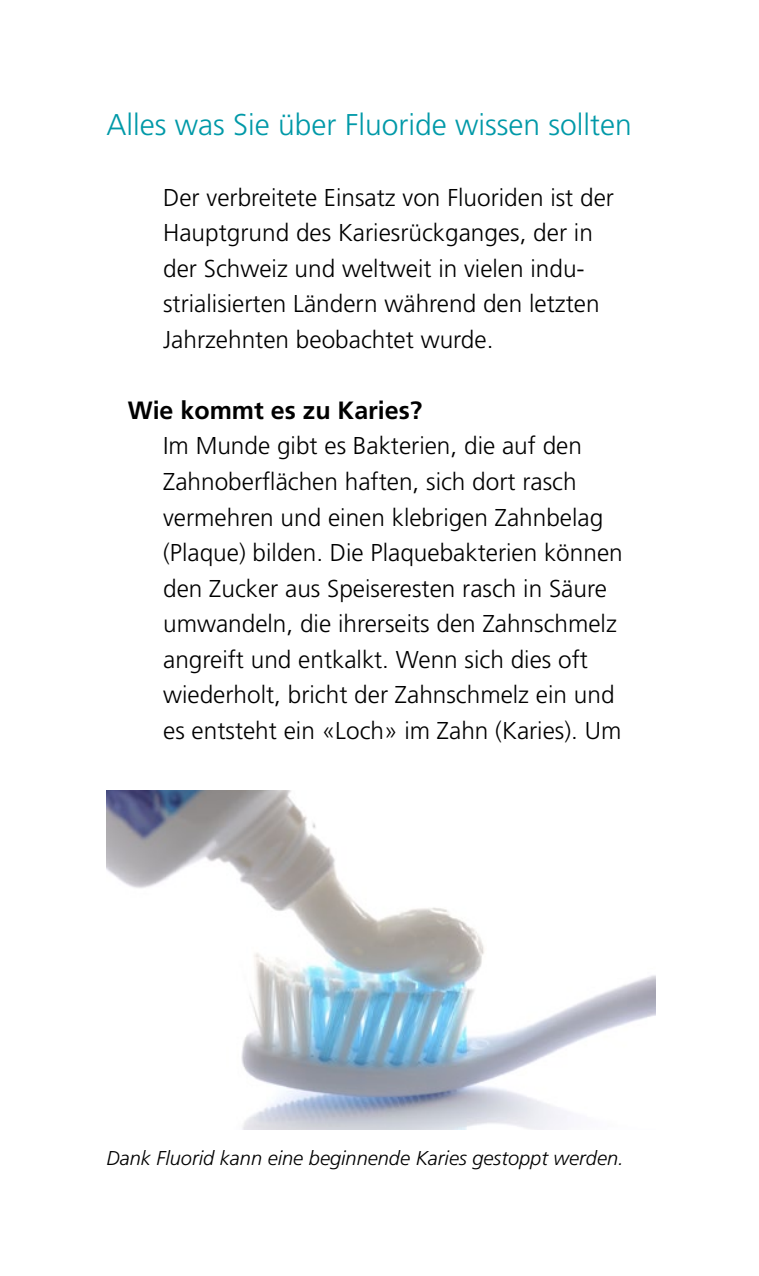
<style>
.page{position:relative;width:759px;height:1276px;background:#fff}
.page>*{position:absolute;margin:0;border:0;box-sizing:border-box;transform-origin:0 0}
.Grosse_Überschirft{font:300 30px "Frutiger LT";color:#0099a8}
.Überschrift{font:700 25px "Frutiger LT";color:#000}
.Grundtext_00{font:300 24.5px/35.5px "Frutiger LT";color:#000}
.Bildlegende{font:italic 300 20px "Frutiger LT";color:#000}
</style>
<div class="page">
<img style="left:106px;top:790px;width:549px;height:339px">
<p class="Grosse_Überschirft" style="left:106px;top:107px;width:527px">Alles was Sie über Fluoride wissen sollten</p>
<p class="Grundtext_00" style="left:163px;top:180px;width:452px">Der verbreitete Einsatz von Fluoriden ist der Hauptgrund des Kariesrückganges, der in der Schweiz und weltweit in vielen indu&shy;strialisierten Ländern während den letzten Jahrzehnten beobachtet wurde.</p>
<p class="Überschrift" style="left:128px;top:395px;width:296px">Wie kommt es zu Karies?</p>
<p class="Grundtext_00" style="left:163px;top:428px;width:461px">Im Munde gibt es Bakterien, die auf den Zahnoberflächen haften, sich dort rasch vermehren und einen klebrigen Zahnbelag (Plaque) bilden. Die Plaquebakterien können den Zucker aus Speiseresten rasch in Säure umwandeln, die ihrerseits den Zahnschmelz angreift und entkalkt. Wenn sich dies oft wiederholt, bricht der Zahnschmelz ein und es entsteht ein «Loch» im Zahn (Karies). Um</p>
<p class="Bildlegende" style="left:106px;top:1146px;width:518px">Dank Fluorid kann eine beginnende Karies gestoppt werden.</p>
</div>
